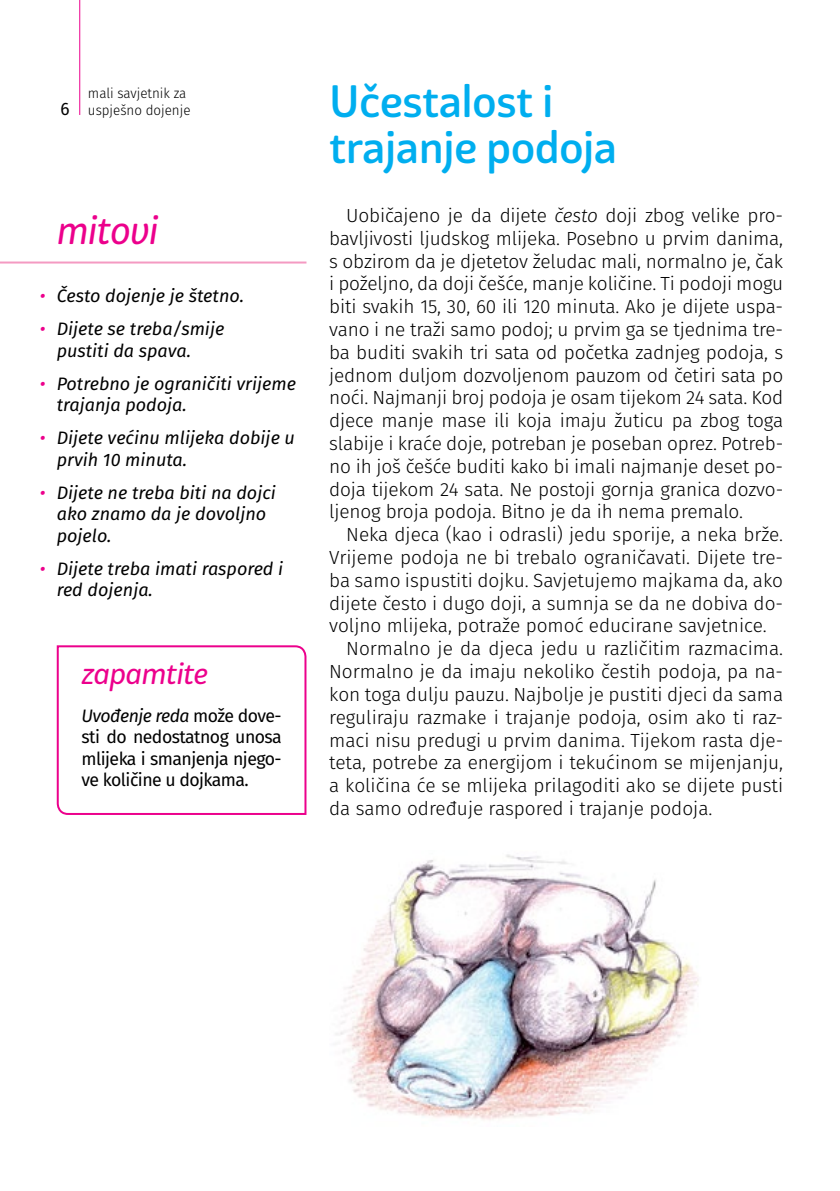
<style>
.page{position:relative;width:840px;height:1191px;background:#fff}
.page>*{position:absolute;margin:0;border:0;box-sizing:border-box;transform-origin:0 0}
.t1{font:500 44px/46px "Graviola Soft";letter-spacing:-.015em;color:#00aeef}
.t2{font:italic 40px "Graviola Soft";letter-spacing:-.03em;color:#ec008c;scale:.95 1}
.t3{font:italic 30px "Graviola Soft";letter-spacing:-.035em;color:#ec008c}
.t4{font:300 19px/22.8px "Fira Sans";color:#000;text-align:justify}
.t5{font:italic 18px/21.6px "Fira Sans";color:#000}
.t6{font:18px/21.6px "Fira Sans";letter-spacing:-.03em;color:#000;text-align:justify}
.t7{font:300 14px/16.8px "Fira Sans";color:#000;text-align:right;scale:.95 1}
.s1{font-weight:400;font-size:18px}
.s2{color:#ec008c}
.s3{font-style:italic}
</style>
<div class="page">
<hr style="left:79px;top:0;width:1px;height:115px;background:#ec008c">
<svg style="left:56px;top:645px;width:251px;height:170px"></svg>
<hr style="left:0;top:261px;width:306px;height:2px;background:#f49ac2">
<img style="left:336px;top:854px;width:363px;height:266px">
<p class="t7" style="left:61px;top:85px;width:138px">mali savjetnik za<br><span class="s1">6</span> uspješno dojenje</p>
<h2 class="t2" style="left:57px;top:206px;width:108px">mitovi</h2>
<p class="t5" style="left:40px;top:284px;width:206px"><span class="s2">•</span> Često dojenje je štetno.</p>
<p class="t5" style="left:57px;top:317px;width:169px;text-indent:-17px"><span class="s2">•</span> Dijete se treba/smije pustiti da spava.</p>
<p class="t5" style="left:57px;top:372px;width:241px;text-indent:-17px"><span class="s2">•</span> Potrebno je ograničiti vrijeme trajanja podoja.</p>
<p class="t5" style="left:57px;top:426px;width:240px;text-indent:-17px"><span class="s2">•</span> Dijete većinu mlijeka dobije u prvih 10 minuta.</p>
<p class="t5" style="left:57px;top:481px;width:220px;text-indent:-17px"><span class="s2">•</span> Dijete ne treba biti na dojci ako znamo da je dovoljno pojelo.</p>
<p class="t5" style="left:57px;top:557px;width:228px;text-indent:-17px"><span class="s2">•</span> Dijete treba imati raspored i red dojenja.</p>
<h3 class="t3" style="left:81px;top:655px;width:128px">zapamtite</h3>
<p class="t6" style="left:81px;top:704px;width:202px"><span class="s3">Uvođenje reda</span> može dove&shy;sti do nedostatnog unosa mlijeka i smanjenja njego&shy;ve količine u dojkama.</p>
<h1 class="t1" style="left:329px;top:79px;width:290px">Učestalost i trajanje podoja</h1>
<p class="t4" style="left:329px;top:204px;width:455px;text-indent:17px">Uobičajeno je da dijete <span class="s3">često</span> doji zbog velike pro&shy;bavljivosti ljudskog mlijeka. Posebno u prvim danima, s obzirom da je djetetov želudac mali, normalno je, čak i poželjno, da doji češće, manje količine. Ti podoji mogu biti svakih 15, 30, 60 ili 120 minuta. Ako je dijete uspa&shy;vano i ne traži samo podoj; u prvim ga se tjednima tre&shy;ba buditi svakih tri sata od početka zadnjeg podoja, s jednom duljom dozvoljenom pauzom od četiri sata po noći. Najmanji broj podoja je osam tijekom 24 sata. Kod djece manje mase ili koja imaju žuticu pa zbog toga slabije i kraće doje, potreban je poseban oprez. Potreb&shy;no ih još češće buditi kako bi imali najmanje deset po&shy;doja tijekom 24 sata. Ne postoji gornja granica dozvo&shy;ljenog broja podoja. Bitno je da ih nema premalo.</p>
<p class="t4" style="left:346px;top:523px;width:438px">Neka djeca (kao i odrasli) jedu sporije, a neka brže.</p>
<p class="t4" style="left:329px;top:546px;width:455px">Vrijeme podoja ne bi trebalo ograničavati. Dijete tre-</p>
<p class="t4" style="left:329px;top:569px;width:455px">ba samo ispustiti dojku. Savjetujemo majkama da, ako</p>
<p class="t4" style="left:329px;top:591px;width:455px">dijete često i dugo doji, a sumnja se da ne dobiva do-</p>
<p class="t4" style="left:329px;top:614px;width:438px">voljno mlijeka, potraže pomoć educirane savjetnice.</p>
<p class="t4" style="left:346px;top:637px;width:438px">Normalno je da djeca jedu u različitim razmacima.</p>
<p class="t4" style="left:329px;top:660px;width:455px">Normalno je da imaju nekoliko čestih podoja, pa na-</p>
<p class="t4" style="left:329px;top:683px;width:455px">kon toga dulju pauzu. Najbolje je pustiti djeci da sama</p>
<p class="t4" style="left:329px;top:705px;width:455px">reguliraju razmake i trajanje podoja, osim ako ti raz-</p>
<p class="t4" style="left:329px;top:728px;width:455px">maci nisu predugi u prvim danima. Tijekom rasta dje-</p>
<p class="t4" style="left:329px;top:751px;width:455px">teta, potrebe za energijom i tekućinom se mijenjanju,</p>
<p class="t4" style="left:329px;top:774px;width:455px">a količina će se mlijeka prilagoditi ako se dijete pusti</p>
<p class="t4" style="left:329px;top:797px;width:384px">da samo određuje raspored i trajanje podoja.</p>
</div>
